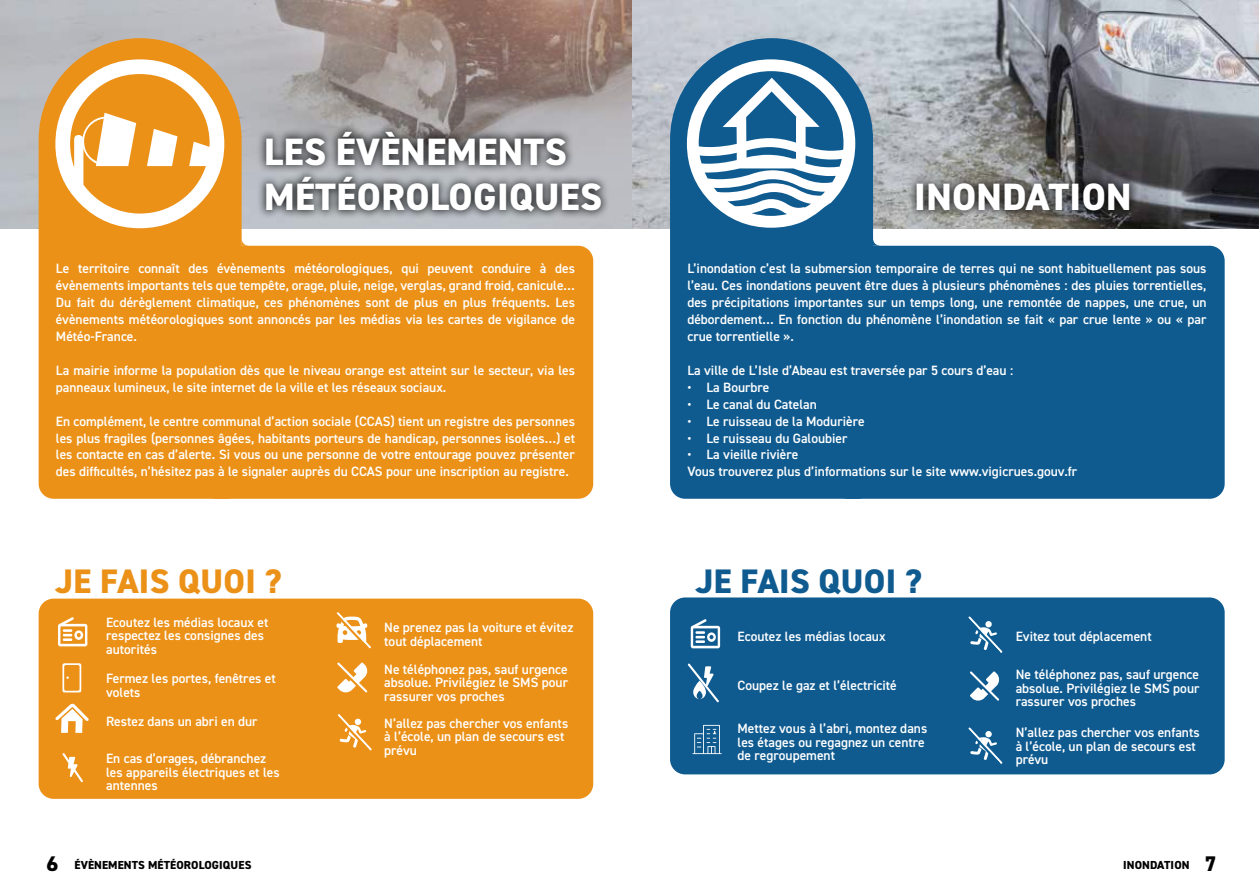
<style>
.page{position:relative;width:1259px;height:893px;background:#fff}
.page>*{position:absolute;margin:0;border:0;box-sizing:border-box;transform-origin:0 0}
.t1{font:800 38.1px/45.8px "DIN2014";letter-spacing:.01em;color:#fff}
.t2{font:800 34.05px "DIN2014";letter-spacing:.01em;color:#eb9118}
.t3{font:800 34.05px "DIN2014";letter-spacing:.01em;color:#0f5b90}
.t4{font:600 13.5px/13.5px "DIN2014";color:#fff}
.t5{font:800 11.7px "DIN2014";letter-spacing:.01em;color:#020203}
.s1{font-size:21.15px}
</style>
<div class="page">
<svg style="left:631px;top:0;width:628px;height:228px;background:#96999f"></svg>
<div style="left:907px;top:174px;width:232px;height:46px;background:#000;opacity:.75"></div>
<div style="left:833px;top:246px;width:391px;height:253px;background:#0f5b90;border-radius:15px"></div>
<div style="left:670px;top:597px;width:554px;height:177px;background:#0f5b90;border-radius:15px"></div>
<svg style="left:670px;top:38px;width:203px;height:461px;fill:#0f5b90"></svg>
<svg style="left:871px;top:237px;width:10px;height:9px"></svg>
<svg style="left:970px;top:671px;width:30px;height:30px"></svg>
<svg style="left:691px;top:619px;width:29px;height:29px"></svg>
<svg style="left:687px;top:663px;width:32px;height:40px"></svg>
<svg style="left:687px;top:59px;width:168px;height:169px"></svg>
<div style="left:39px;top:599px;width:554px;height:200px;background:#eb9118;border-radius:15px"></div>
<svg style="left:62px;top:663px;width:19px;height:29px"></svg>
<svg style="left:242px;top:241px;width:8px;height:5px"></svg>
<svg style="left:337px;top:662px;width:31px;height:31px"></svg>
<svg style="left:58px;top:617px;width:29px;height:29px"></svg>
<svg style="left:62px;top:753px;width:21px;height:30px"></svg>
<svg style="left:0;top:0;width:631px;height:228px;background:#a79d9b"></svg>
<div style="left:256px;top:122px;width:354px;height:99px;background:#000;opacity:.75"></div>
<div style="left:201px;top:246px;width:392px;height:253px;background:#eb9118;border-radius:15px"></div>
<div style="left:39px;top:38px;width:203px;height:461px;background:#eb9118"></div>
<svg style="left:55px;top:59px;width:169px;height:169px"></svg>
<svg style="left:55px;top:703px;width:34px;height:30px"></svg>
<svg style="left:336px;top:612px;width:35px;height:37px"></svg>
<svg style="left:337px;top:714px;width:35px;height:37px"></svg>
<svg style="left:692px;top:725px;width:29px;height:29px"></svg>
<svg style="left:968px;top:616px;width:35px;height:37px"></svg>
<svg style="left:968px;top:727px;width:35px;height:37px"></svg>
<h1 class="t1" style="left:264px;top:129px;width:340px">LES ÉVÈNEMENTS<br>MÉTÉOROLOGIQUES</h1>
<p class="t4" style="left:56px;top:259px;width:520px;line-height:17px;text-align:justify">Le territoire connaît des évènements météorologiques, qui peuvent conduire à des évènements importants tels que tempête, orage, pluie, neige, verglas, grand froid, canicule… Du fait du dérèglement climatique, ces phénomènes sont de plus en plus fréquents. Les évènements météorologiques sont annoncés par les médias via les cartes de vigilance de Météo-France.</p>
<p class="t4" style="left:56px;top:361px;width:520px;line-height:17px">La mairie informe la population dès que le niveau orange est atteint sur le secteur, via les panneaux lumineux, le site internet de la ville et les réseaux sociaux.</p>
<p class="t4" style="left:56px;top:412px;width:520px;line-height:17px;text-align:justify">En complément, le centre communal d’action sociale (CCAS) tient un registre des personnes les plus fragiles (personnes âgées, habitants porteurs de handicap, personnes isolées…) et les contacte en cas d’alerte. Si vous ou une personne de votre entourage pouvez présenter des difficultés, n’hésitez pas à le signaler auprès du CCAS pour une inscription au registre.</p>
<h2 class="t2" style="left:56px;top:558px;width:227px">JE FAIS QUOI ?</h2>
<p class="t4" style="left:106px;top:615px;width:164px">Ecoutez les médias locaux et respectez les consignes des autorités</p>
<p class="t4" style="left:384px;top:621px;width:191px">Ne prenez pas la voiture et évitez tout déplacement</p>
<p class="t4" style="left:106px;top:672px;width:171px">Fermez les portes, fenêtres et volets</p>
<p class="t4" style="left:384px;top:662px;width:185px;text-align:justify">Ne téléphonez pas, sauf urgence absolue. Privilégiez le SMS pour rassurer vos proches</p>
<p class="t4" style="left:106px;top:714px;width:153px">Restez dans un abri en dur</p>
<p class="t4" style="left:384px;top:716px;width:185px">N’allez pas chercher vos enfants à l’école, un plan de secours est prévu</p>
<p class="t4" style="left:106px;top:752px;width:175px">En cas d’orages, débranchez les appareils électriques et les antennes</p>
<p class="t5" style="left:46px;top:857px;width:206px"><span class="s1">6</span> ÉVÈNEMENTS MÉTÉOROLOGIQUES</p>
<h1 class="t1" style="left:914px;top:174px;width:219px">INONDATION</h1>
<p class="t4" style="left:687px;top:259px;width:521px;line-height:17px;text-align:justify">L’inondation c’est la submersion temporaire de terres qui ne sont habituellement pas sous l’eau. Ces inondations peuvent être dues à plusieurs phénomènes : des pluies torrentielles, des précipitations importantes sur un temps long, une remontée de nappes, une crue, un débordement… En fonction du phénomène l’inondation se fait « par crue lente » ou « par crue torrentielle ».</p>
<p class="t4" style="left:687px;top:363px;width:327px">La ville de L’Isle d’Abeau est traversée par 5 cours d’eau :</p>
<p class="t4" style="left:687px;top:380px;width:84px">• La Bourbre</p>
<p class="t4" style="left:687px;top:397px;width:131px">• Le canal du Catelan</p>
<p class="t4" style="left:687px;top:414px;width:179px">• Le ruisseau de la Modurière</p>
<p class="t4" style="left:687px;top:431px;width:162px">• Le ruisseau du Galoubier</p>
<p class="t4" style="left:687px;top:446px;width:391px;line-height:17px">• La vieille rivière<br>Vous trouverez plus d’informations sur le site www.vigicrues.gouv.fr</p>
<h2 class="t3" style="left:696px;top:559px;width:227px">JE FAIS QUOI ?</h2>
<p class="t4" style="left:737px;top:630px;width:149px">Ecoutez les médias locaux</p>
<p class="t4" style="left:1015px;top:629px;width:137px">Evitez tout déplacement</p>
<p class="t4" style="left:737px;top:678px;width:161px">Coupez le gaz et l’électricité</p>
<p class="t4" style="left:1015px;top:667px;width:185px;text-align:justify">Ne téléphonez pas, sauf urgence absolue. Privilégiez le SMS pour rassurer vos proches</p>
<p class="t4" style="left:737px;top:722px;width:191px">Mettez vous à l’abri, montez dans les étages ou regagnez un centre de regroupement</p>
<p class="t4" style="left:1015px;top:726px;width:185px">N’allez pas chercher vos enfants à l’école, un plan de secours est prévu</p>
<p class="t5" style="left:1123px;top:857px;width:95px">INONDATION <span class="s1">7</span></p>
</div>
